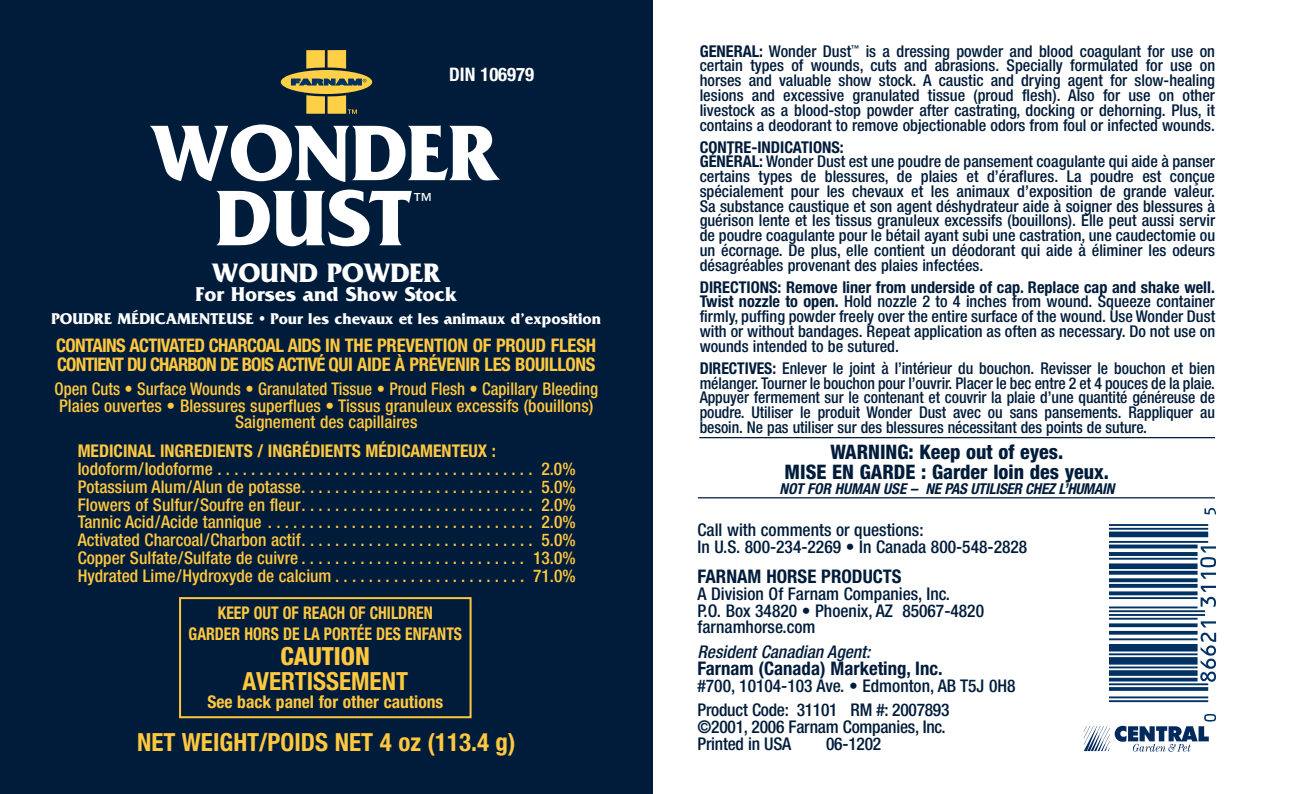
<style>
.page{position:relative;width:1305px;height:794px;background:#fff}
.page>*{position:absolute;margin:0;border:0;box-sizing:border-box;transform-origin:0 0}
.t1{font:700 82.5px/65px "Friz Quadrata";color:#fff;text-align:center}
.t2{font:700 28px "Friz Quadrata";color:#fff}
.t3{font:700 condensed 25px "Helvetica Neue";color:#ffc83f}
.t4{font:800 condensed 25px "Helvetica Neue";color:#ffc83f}
.t5{font:700 21.25px "Friz Quadrata";color:#fff}
.t6{font:700 21px "Friz Quadrata";color:#fff}
.t7{font:800 condensed 20px/20px "Helvetica Neue";color:#001c3b;text-align:center}
.t8{font:700 condensed 18.75px/19.2px "Helvetica Neue";letter-spacing:-.035em;color:#ffc83f}
.t9{font:700 condensed 18.75px "Helvetica Neue";color:#001c3b}
.t10{font:700 condensed 18.75px "Helvetica Neue";color:#fff}
.t11{font:500 condensed 17.5px/17.8px "Helvetica Neue";color:#ffc83f;text-align:justify}
.t12{font:500 condensed 17.5px/16.8px "Helvetica Neue";color:#001c3b}
.t13{font:500 condensed 17.5px/16.5px "Helvetica Neue";color:#ffc83f;text-align:center;scale:.95 1}
.t14{font:700 condensed 17.5px "Helvetica Neue";color:#ffc83f}
.t15{font:700 condensed 17.5px/21px "Helvetica Neue";color:#ffc83f;text-align:center;scale:.9 1}
.t16{font:italic 500 condensed 17.5px "Helvetica Neue";color:#001c3b}
.t17{font:500 condensed 16.25px/14.8px "Helvetica Neue";color:#001c3b;text-align:justify}
.t18{font:700 16.25px "Friz Quadrata";color:#fff}
.t19{font:italic 700 condensed 15px "Helvetica Neue";letter-spacing:-.02em;color:#001c3b}
.s1{font-weight:700}
</style>
<div class="page">
<hr style="left:698px;top:497px;width:517px;height:1px;background:#001c3b">
<hr style="left:699px;top:437px;width:516px;height:1px;background:#001c3b">
<svg style="left:1084px;top:617px;width:132px;height:134px"></svg>
<hr style="left:1110px;top:613px;width:95px;height:2px;background:#003163">
<hr style="left:1110px;top:610px;width:95px;height:1px;background:#003163">
<svg style="left:1110px;top:508px;width:106px;height:100px"></svg>
<div style="left:0;top:0;width:652px;height:793px;background:#001c3b"></div>
<div style="left:281px;top:70px;width:91px;height:24px;background:#ffcf45;border-radius:50%"></div>
<svg style="left:306px;top:50px;width:40px;height:19px"></svg>
<svg style="left:291px;top:79px;width:75px;height:6px"></svg>
<svg style="left:306px;top:95px;width:51px;height:19px"></svg>
<div style="left:179px;top:596px;width:293px;height:121px;border:2px solid #ffc83f"></div>
<p class="t10" style="left:449px;top:67px;width:86px">DIN 106979</p>
<h1 class="t1" style="left:150px;top:119px;width:351px">WONDER<br>DUST</h1>
<h3 class="t5" style="left:414px;top:187px;width:21px">™</h3>
<h2 class="t2" style="left:212px;top:256px;width:231px">WOUND POWDER</h2>
<p class="t6" style="left:196px;top:281px;width:263px">For Horses and Show Stock</p>
<p class="t18" style="left:52px;top:309px;width:551px">POUDRE MÉDICAMENTEUSE • Pour les chevaux et les animaux d’exposition</p>
<p class="t8" style="left:56px;top:337px;width:542px">CONTAINS ACTIVATED CHARCOAL AIDS IN THE PREVENTION OF PROUD FLESH<br>CONTIENT DU CHARBON DE BOIS ACTIVÉ QUI AIDE À PRÉVENIR LES BOUILLONS</p>
<p class="t13" style="left:54px;top:382px;width:574px">Open Cuts • Surface Wounds • Granulated Tissue • Proud Flesh • Capillary Bleeding<br>Plaies ouvertes • Blessures superflues • Tissus granuleux excessifs (bouillons)<br>Saignement des capillaires</p>
<p class="t14" style="left:78px;top:444px;width:420px">MEDICINAL INGREDIENTS / INGRÉDIENTS MÉDICAMENTEUX :</p>
<p class="t11" style="left:78px;top:461px;width:500px">Iodoform/Iodoforme . . . . . . . . . . . . . . . . . . . . . . . . . . . . . . . . . . . . . . 2.0% Potassium Alum/Alun de potasse. . . . . . . . . . . . . . . . . . . . . . . . . . . . 5.0% Flowers of Sulfur/Soufre en fleur. . . . . . . . . . . . . . . . . . . . . . . . . . . . 2.0% Tannic Acid/Acide tannique . . . . . . . . . . . . . . . . . . . . . . . . . . . . . . . . 2.0% Activated Charcoal/Charbon actif. . . . . . . . . . . . . . . . . . . . . . . . . . . . 5.0% Copper Sulfate/Sulfate de cuivre . . . . . . . . . . . . . . . . . . . . . . . . . . . 13.0% Hydrated Lime/Hydroxyde de calcium . . . . . . . . . . . . . . . . . . . . . . . 71.0%</p>
<p class="t15" style="left:189px;top:603px;width:305px">KEEP OUT OF REACH OF CHILDREN<br>GARDER HORS DE LA PORTÉE DES ENFANTS</p>
<h3 class="t4" style="left:281px;top:646px;width:91px">CAUTION</h3>
<h3 class="t3" style="left:243px;top:671px;width:167px">AVERTISSEMENT</h3>
<p class="t14" style="left:207px;top:695px;width:237px">See back panel for other cautions</p>
<h3 class="t3" style="left:137px;top:732px;width:380px">NET WEIGHT/POIDS NET 4 oz (113.4 g)</h3>
<p class="t17" style="left:700px;top:45px;width:517px"><span class="s1">GENERAL:</span> Wonder Dust<sup>™</sup> is a dressing powder and blood coagulant for use on certain types of wounds, cuts and abrasions. Specially formulated for use on horses and valuable show stock. A caustic and drying agent for slow-healing lesions and excessive granulated tissue (proud flesh). Also for use on other livestock as a blood-stop powder after castrating, docking or dehorning. Plus, it contains a deodorant to remove objectionable odors from foul or infected wounds.</p>
<p class="t17" style="left:700px;top:141px;width:517px;text-align:left"><span class="s1">CONTRE-INDICATIONS:<br>GÉNÉRAL:</span> Wonder Dust est une poudre de pansement coagulante qui aide à panser certains types de blessures, de plaies et d’éraflures. La poudre est conçue spécialement pour les chevaux et les animaux d’exposition de grande valeur.<br>Sa substance caustique et son agent déshydrateur aide à soigner des blessures à guérison lente et les tissus granuleux excessifs (bouillons). Elle peut aussi servir de poudre coagulante pour le bétail ayant subi une castration, une caudectomie ou un écornage. De plus, elle contient un déodorant qui aide à éliminer les odeurs désagréables provenant des plaies infectées.</p>
<p class="t17" style="left:700px;top:281px;width:517px"><span class="s1">DIRECTIONS: Remove liner from underside of cap. Replace cap and shake well.<br>Twist nozzle to open.</span> Hold nozzle 2 to 4 inches from wound. Squeeze container firmly, puffing powder freely over the entire surface of the wound. Use Wonder Dust with or without bandages. Repeat application as often as necessary. Do not use on wounds intended to be sutured.</p>
<p class="t17" style="left:700px;top:362px;width:517px"><span class="s1">DIRECTIVES:</span> Enlever le joint à l’intérieur du bouchon. Revisser le bouchon et bien mélanger. Tourner le bouchon pour l’ouvrir. Placer le bec entre 2 et 4 pouces de la plaie.<br>Appuyer fermement sur le contenant et couvrir la plaie d’une quantité généreuse de poudre. Utiliser le produit Wonder Dust avec ou sans pansements. Rappliquer au besoin. Ne pas utiliser sur des blessures nécessitant des points de suture.</p>
<p class="t7" style="left:785px;top:443px;width:326px">WARNING: Keep out of eyes.<br>MISE EN GARDE : Garder loin des yeux.</p>
<p class="t19" style="left:779px;top:483px;width:336px">NOT FOR HUMAN USE – NE PAS UTILISER CHEZ L’HUMAIN</p>
<p class="t12" style="left:698px;top:523px;width:331px">Call with comments or questions:<br>In U.S. 800-234-2269 • In Canada 800-548-2828</p>
<p class="t9" style="left:698px;top:569px;width:206px">FARNAM HORSE PRODUCTS</p>
<p class="t12" style="left:698px;top:586px;width:288px">A Division Of Farnam Companies, Inc.<br>P.O. Box 34820 • Phoenix, AZ 85067-4820 farnamhorse.com</p>
<p class="t16" style="left:698px;top:645px;width:174px">Resident Canadian Agent:</p>
<p class="t9" style="left:698px;top:661px;width:247px">Farnam (Canada) Marketing, Inc.</p>
<p class="t12" style="left:698px;top:674px;width:320px;line-height:24.8px">#700, 10104-103 Ave. • Edmonton, AB T5J 0H8<br>Product Code: 31101 RM #: 2007893</p>
<p class="t12" style="left:698px;top:719px;width:250px">©2001, 2006 Farnam Companies, Inc.<br>Printed in USA</p>
<p class="t12" style="left:826px;top:736px;width:57px">06-1202</p>
</div>
